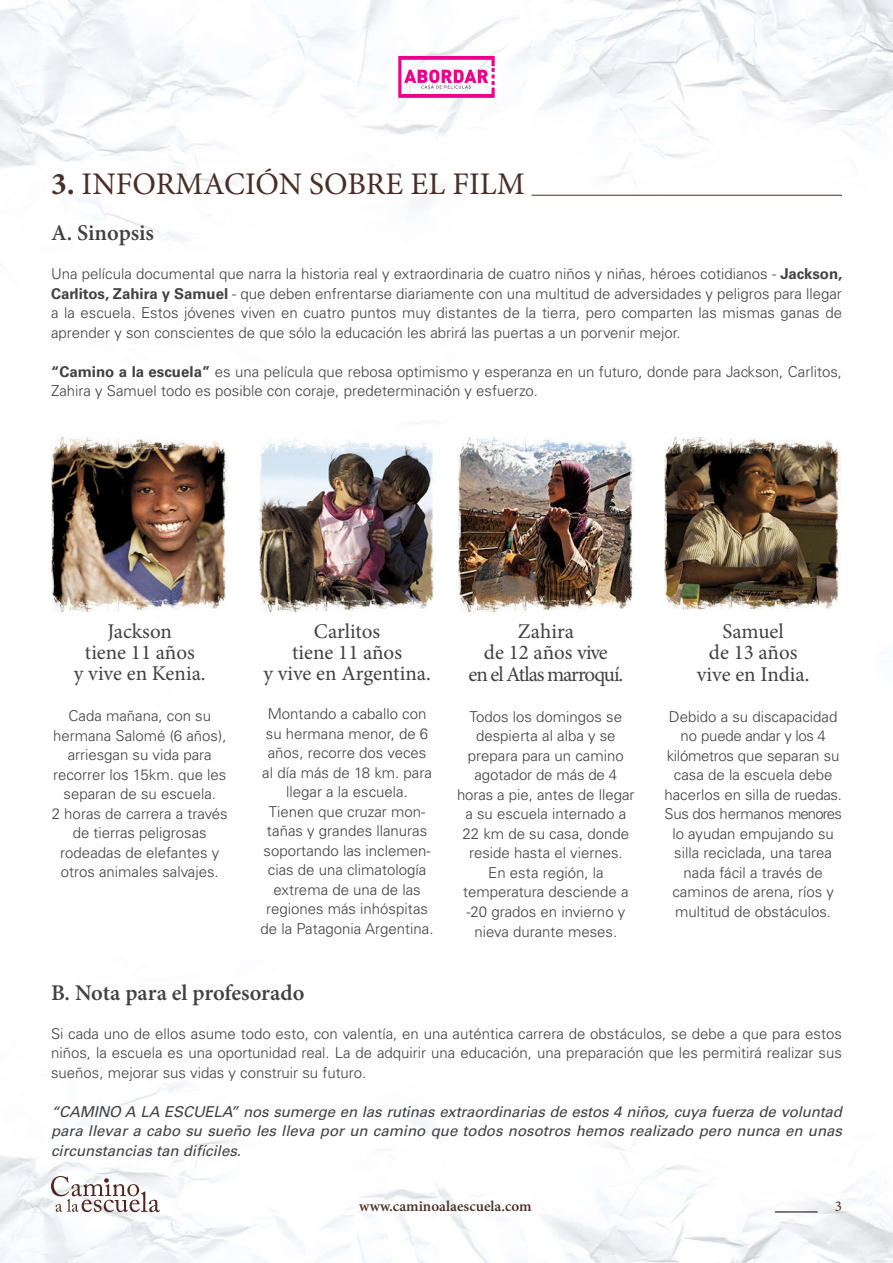
<style>
.page{position:relative;width:893px;height:1263px;background:#fff}
.page>*{position:absolute;margin:0;border:0;box-sizing:border-box;transform-origin:0 0}
.t1{font:31.5px "Minion Pro";color:#492d27}
.t2{font:600 22.5px "Minion Pro";color:#414042}
.t3{font:21px/21px "Minion Pro";letter-spacing:-.005em;color:#414042;text-align:center}
.t4{font:21px/21.3px "Minion Pro";letter-spacing:-.045em;color:#414042;text-align:center}
.t5{font:300 15px/19.5px "Univers LT Std";color:#414042;text-align:center}
.t6{font:italic 15px/19.5px "Univers LT Std";color:#414042;text-align:justify}
.t7{font:600 15px "Minion Pro";letter-spacing:.005em;color:#492d27}
.t8{font:15px "Minion Pro";color:#502521}
.s1{font-weight:700}
</style>
<div class="page">
<img style="left:0;top:0;width:893px;height:1263px">
<svg style="left:398px;top:56px;width:97px;height:42px"></svg>
<hr style="left:775px;top:1212px;width:43px;height:1px;background:#000">
<svg style="left:51px;top:1176px;width:109px;height:36px"></svg>
<hr style="left:531px;top:195px;width:311px;height:1px;background:#492d27">
<img style="left:260px;top:437px;width:176px;height:174px">
<img style="left:664px;top:437px;width:176px;height:174px">
<img style="left:52px;top:437px;width:176px;height:174px">
<img style="left:459px;top:437px;width:176px;height:174px">
<h1 class="t1" style="left:51px;top:163px;width:475px"><span class="s1">3.</span> INFORMACIÓN SOBRE EL FILM</h1>
<h2 class="t2" style="left:51px;top:217px;width:105px">A. Sinopsis</h2>
<p class="t5" style="left:51px;top:264px;width:793px;text-align:justify">Una película documental que narra la historia real y extraordinaria de cuatro niños y niñas, héroes cotidianos - <span class="s1">Jackson, Carlitos, Zahira y Samuel</span> - que deben enfrentarse diariamente con una multitud de adversidades y peligros para llegar a la escuela. Estos jóvenes viven en cuatro puntos muy distantes de la tierra, pero comparten las mismas ganas de aprender y son conscientes de que sólo la educación les abrirá las puertas a un porvenir mejor.</p>
<p class="t5" style="left:51px;top:362px;width:792px;text-align:left"><span class="s1">“Camino a la escuela”</span> es una película que rebosa optimismo y esperanza en un futuro, donde para Jackson, Carlitos,<br>Zahira y Samuel todo es posible con coraje, predeterminación y esfuerzo.</p>
<h3 class="t3" style="left:74px;top:621px;width:133px">Jackson<br>tiene 11 años<br>y vive en Kenia.</h3>
<p class="t5" style="left:52px;top:706px;width:177px">Cada mañana, con su hermana Salomé (6 años), arriesgan su vida para recorrer los 15km. que les separan de su escuela.<br>2 horas de carrera a través de tierras peligrosas rodeadas de elefantes y otros animales salvajes.</p>
<h3 class="t3" style="left:263px;top:621px;width:169px">Carlitos<br>tiene 11 años<br>y vive en Argentina.</h3>
<p class="t5" style="left:261px;top:704px;width:174px">Montando a caballo con su hermana menor, de 6 años, recorre dos veces al día más de 18 km. para llegar a la escuela.<br>Tienen que cruzar mon&shy;tañas y grandes llanuras soportando las inclemen&shy;cias de una climatología extrema de una de las regiones más inhóspitas de la Patagonia Argentina.</p>
<h3 class="t4" style="left:468px;top:621px;width:156px">Zahira<br>de 12 años vive<br>en el Atlas marroquí.</h3>
<p class="t5" style="left:457px;top:707px;width:179px">Todos los domingos se despierta al alba y se prepara para un camino agotador de más de 4 horas a pie, antes de llegar a su escuela internado a<br>22 km de su casa, donde reside hasta el viernes.<br>En esta región, la temperatura desciende a -20 grados en invierno y nieva durante meses.</p>
<h3 class="t3" style="left:697px;top:621px;width:114px">Samuel<br>de 13 años vive en India.</h3>
<p class="t5" style="left:664px;top:707px;width:179px">Debido a su discapacidad no puede andar y los 4 kilómetros que separan su casa de la escuela debe hacerlos en silla de ruedas.<br>Sus dos hermanos menores lo ayudan empujando su silla reciclada, una tarea nada fácil a través de caminos de arena, ríos y multitud de obstáculos.</p>
<h2 class="t2" style="left:51px;top:977px;width:255px">B. Nota para el profesorado</h2>
<p class="t5" style="left:51px;top:1024px;width:792px;text-align:justify">Si cada uno de ellos asume todo esto, con valentía, en una auténtica carrera de obstáculos, se debe a que para estos niños, la escuela es una oportunidad real. La de adquirir una educación, una preparación que les permitirá realizar sus sueños, mejorar sus vidas y construir su futuro.</p>
<p class="t6" style="left:51px;top:1102px;width:792px">“CAMINO A LA ESCUELA” nos sumerge en las rutinas extraordinarias de estos 4 niños, cuya fuerza de voluntad para llevar a cabo su sueño les lleva por un camino que todos nosotros hemos realizado pero nunca en unas circunstancias tan difíciles.</p>
<p class="t7" style="left:359px;top:1196px;width:174px">www.caminoalaescuela.com</p>
<p class="t8" style="left:835px;top:1196px;width:9px">3</p>
</div>
